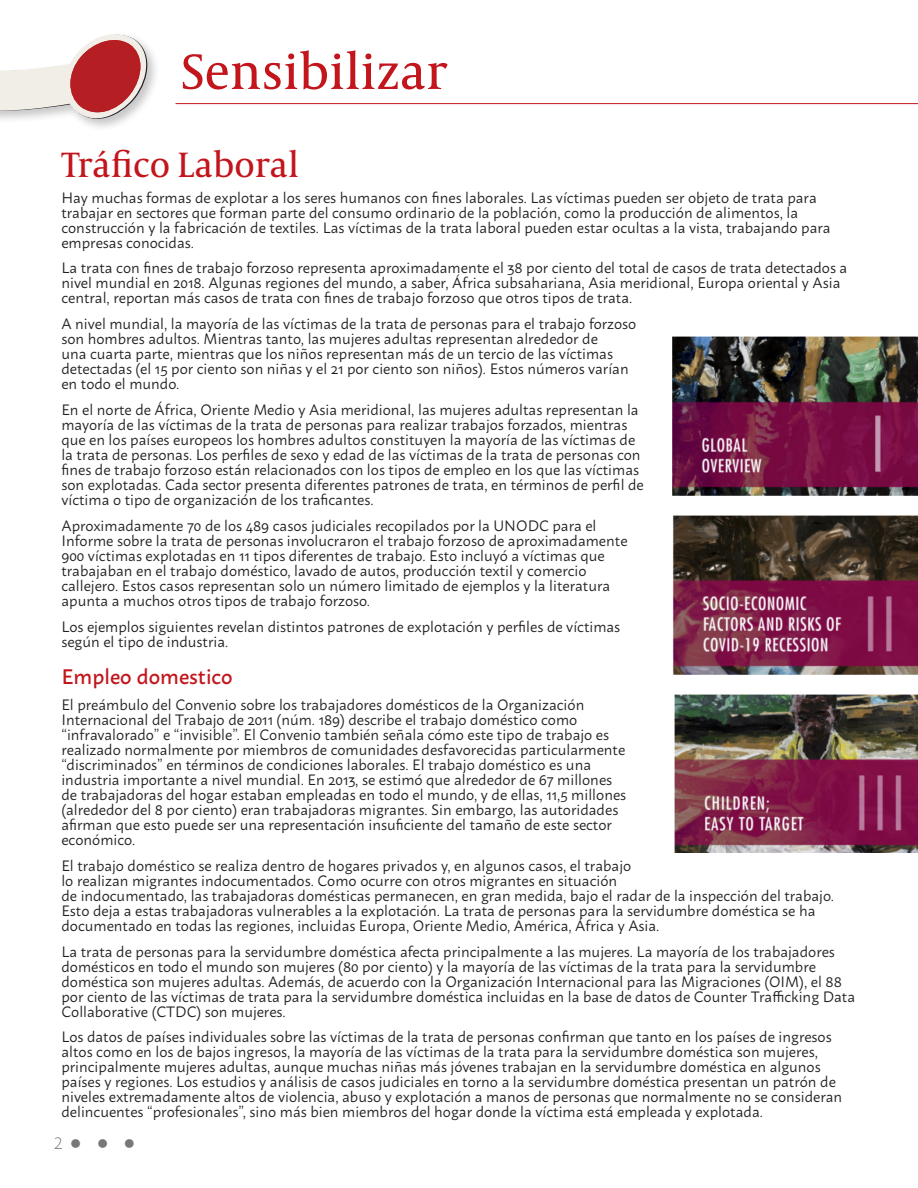
<style>
.page{position:relative;width:918px;height:1188px;background:#fff}
.page>*{position:absolute;margin:0;border:0;box-sizing:border-box;transform-origin:0 0}
.t1{font:51px "Capitolium News 2";color:#c2151c}
.t2{font:36px "Capitolium News 2";color:#c2151c}
.t3{font:500 21px "Macho";color:#c2151c}
.t4{font:300 16.5px "Macho";color:#76787b}
.t5{font:15px/15px "Macho";color:#231f20}
</style>
<div class="page">
<div style="left:0;top:31px;width:160px;height:101px;background:#231f20;opacity:.25"></div>
<svg style="left:0;top:34px;width:147px;height:86px"></svg>
<hr style="left:176px;top:103px;width:742px;height:1px;background:#c2151c">
<img style="left:673px;top:336px;width:245px;height:159px">
<img style="left:673px;top:515px;width:245px;height:159px">
<img style="left:674px;top:694px;width:244px;height:159px">
<p class="t1" style="left:181px;top:36px;width:268px">Sensibilizar</p>
<p class="t2" style="left:61px;top:140px;width:239px">Tráfico Laboral</p>
<p class="t5" style="left:61px;top:188px;width:771px">Hay muchas formas de explotar a los seres humanos con fines laborales. Las víctimas pueden ser objeto de trata para trabajar en sectores que forman parte del consumo ordinario de la población, como la producción de alimentos, la construcción y la fabricación de textiles. Las víctimas de la trata laboral pueden estar ocultas a la vista, trabajando para empresas conocidas.</p>
<p class="t5" style="left:61px;top:259px;width:787px">La trata con fines de trabajo forzoso representa aproximadamente el 38 por ciento del total de casos de trata detectados a nivel mundial en 2018. Algunas regiones del mundo, a saber, África subsahariana, Asia meridional, Europa oriental y Asia central, reportan más casos de trata con fines de trabajo forzoso que otros tipos de trata.</p>
<p class="t5" style="left:61px;top:315px;width:576px">A nivel mundial, la mayoría de las víctimas de la trata de personas para el trabajo forzoso son hombres adultos. Mientras tanto, las mujeres adultas representan alrededor de<br>una cuarta parte, mientras que los niños representan más de un tercio de las víctimas detectadas (el 15 por ciento son niñas y el 21 por ciento son niños). Estos números varían en todo el mundo.</p>
<p class="t5" style="left:61px;top:401px;width:584px">En el norte de África, Oriente Medio y Asia meridional, las mujeres adultas representan la mayoría de las víctimas de la trata de personas para realizar trabajos forzados, mientras que en los países europeos los hombres adultos constituyen la mayoría de las víctimas de la trata de personas. Los perfiles de sexo y edad de las víctimas de la trata de personas con fines de trabajo forzoso están relacionados con los tipos de empleo en los que las víctimas son explotadas. Cada sector presenta diferentes patrones de trata, en términos de perfil de víctima o tipo de organización de los traficantes.</p>
<p class="t5" style="left:61px;top:517px;width:568px">Aproximadamente 70 de los 489 casos judiciales recopilados por la UNODC para el Informe sobre la trata de personas involucraron el trabajo forzoso de aproximadamente 900 víctimas explotadas en 11 tipos diferentes de trabajo. Esto incluyó a víctimas que trabajaban en el trabajo doméstico, lavado de autos, producción textil y comercio callejero. Estos casos representan solo un número limitado de ejemplos y la literatura apunta a muchos otros tipos de trabajo forzoso.</p>
<p class="t5" style="left:61px;top:617px;width:560px">Los ejemplos siguientes revelan distintos patrones de explotación y perfiles de víctimas según el tipo de industria.</p>
<p class="t3" style="left:61px;top:658px;width:173px">Empleo domestico</p>
<p class="t5" style="left:61px;top:696px;width:566px">El preámbulo del Convenio sobre los trabajadores domésticos de la Organización Internacional del Trabajo de 2011 (núm. 189) describe el trabajo doméstico como “infravalorado” e “invisible”. El Convenio también señala cómo este tipo de trabajo es realizado normalmente por miembros de comunidades desfavorecidas particularmente “discriminados” en términos de condiciones laborales. El trabajo doméstico es una industria importante a nivel mundial. En 2013, se estimó que alrededor de 67 millones de trabajadoras del hogar estaban empleadas en todo el mundo, y de ellas, 11,5 millones (alrededor del 8 por ciento) eran trabajadoras migrantes. Sin embargo, las autoridades afirman que esto puede ser una representación insuficiente del tamaño de este sector económico.</p>
<p class="t5" style="left:61px;top:857px;width:774px">El trabajo doméstico se realiza dentro de hogares privados y, en algunos casos, el trabajo<br>lo realizan migrantes indocumentados. Como ocurre con otros migrantes en situación<br>de indocumentado, las trabajadoras domésticas permanecen, en gran medida, bajo el radar de la inspección del trabajo.<br>Esto deja a estas trabajadoras vulnerables a la explotación. La trata de personas para la servidumbre doméstica se ha documentado en todas las regiones, incluidas Europa, Oriente Medio, América, África y Asia.</p>
<p class="t5" style="left:61px;top:942px;width:795px">La trata de personas para la servidumbre doméstica afecta principalmente a las mujeres. La mayoría de los trabajadores domésticos en todo el mundo son mujeres (80 por ciento) y la mayoría de las víctimas de la trata para la servidumbre doméstica son mujeres adultas. Además, de acuerdo con la Organización Internacional para las Migraciones (OIM), el 88 por ciento de las víctimas de trata para la servidumbre doméstica incluidas en la base de datos de Counter Trafficking Data Collaborative (CTDC) son mujeres.</p>
<p class="t5" style="left:61px;top:1028px;width:782px">Los datos de países individuales sobre las víctimas de la trata de personas confirman que tanto en los países de ingresos altos como en los de bajos ingresos, la mayoría de las víctimas de la trata para la servidumbre doméstica son mujeres, principalmente mujeres adultas, aunque muchas niñas más jóvenes trabajan en la servidumbre doméstica en algunos países y regiones. Los estudios y análisis de casos judiciales en torno a la servidumbre doméstica presentan un patrón de niveles extremadamente altos de violencia, abuso y explotación a manos de personas que normalmente no se consideran delincuentes “profesionales”, sino más bien miembros del hogar donde la víctima está empleada y explotada.</p>
<p class="t4" style="left:54px;top:1129px;width:83px">2 ●●●</p>
</div>
